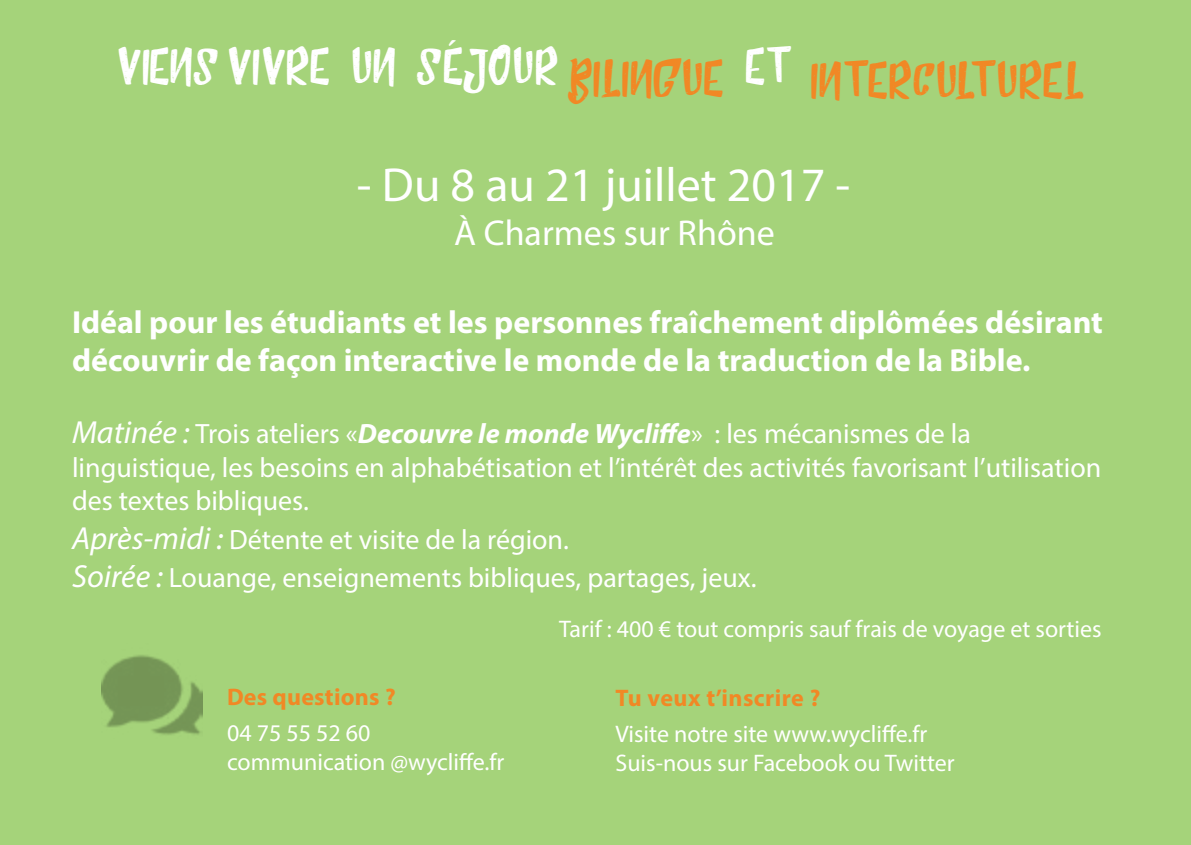
<style>
.page{position:relative;width:1191px;height:845px;background:#a5d37a}
.page>*{position:absolute;margin:0;border:0;box-sizing:border-box;transform-origin:0 0}
.t1{font:48px "Humblle Rought All Caps";letter-spacing:.035em;color:#f18825}
.t2{font:48px "Myriad Pro";color:#fff}
.t3{font:36px "Myriad Pro";color:#fff}
.t4{font:700 32px/38.4px "Myriad Pro";color:#fff}
.t5{font:28px/33.6px "Myriad Pro";color:#fff}
.t6{font:24px/28.8px "Myriad Pro";color:#fff}
.t7{font:700 24px "Myriad Pro";letter-spacing:.01em;color:#f18825}
.s1{font-style:italic;font-size:32px}
.s2{font-weight:700;font-style:italic}
</style>
<div class="page">
<img style="left:101px;top:655px;width:102px;height:80px">
<h1 class="t1" style="left:119px;top:35px;width:967px"><sup>VIENS</sup> <sup>VIVRE</sup> <sup>UN</sup> <sup>SÉJOUR</sup> BILINGUE <sup>ET</sup> INTERCULTUREL</h1>
<h1 class="t2" style="left:357px;top:156px;width:495px">- Du 8 au 21 juillet 2017 -</h1>
<p class="t3" style="left:454px;top:210px;width:322px">À Charmes sur Rhône</p>
<p class="t4" style="left:72px;top:302px;width:1032px">Idéal pour les étudiants et les personnes fraîchement diplômées désirant découvrir de façon interactive le monde de la traduction de la Bible.</p>
<p class="t5" style="left:72px;top:416px;width:1030px"><span class="s1">Matinée :</span> Trois ateliers «<span class="s2">Decouvre le monde Wycliffe</span>» : les mécanismes de la linguistique, les besoins en alphabétisation et l’intérêt des activités favorisant l’utilisation des textes bibliques.</p>
<p class="t5" style="left:72px;top:520px;width:686px;line-height:38.4px"><span class="s1">Après-midi :</span> Détente et visite de la région.<br><span class="s1">Soirée :</span> Louange, enseignements bibliques, partages, jeux.</p>
<p class="t7" style="left:227px;top:681px;width:170px">Des questions ?</p>
<p class="t6" style="left:227px;top:718px;width:279px">04 75 55 52 60 communication @wycliffe.fr</p>
<p class="t6" style="left:559px;top:614px;width:544px">Tarif : 400 € tout compris sauf frais de voyage et sorties</p>
<p class="t7" style="left:615px;top:682px;width:206px">Tu veux t’inscrire ?</p>
<p class="t6" style="left:615px;top:719px;width:341px">Visite notre site www.wycliffe.fr<br>Suis-nous sur Facebook ou Twitter</p>
</div>
